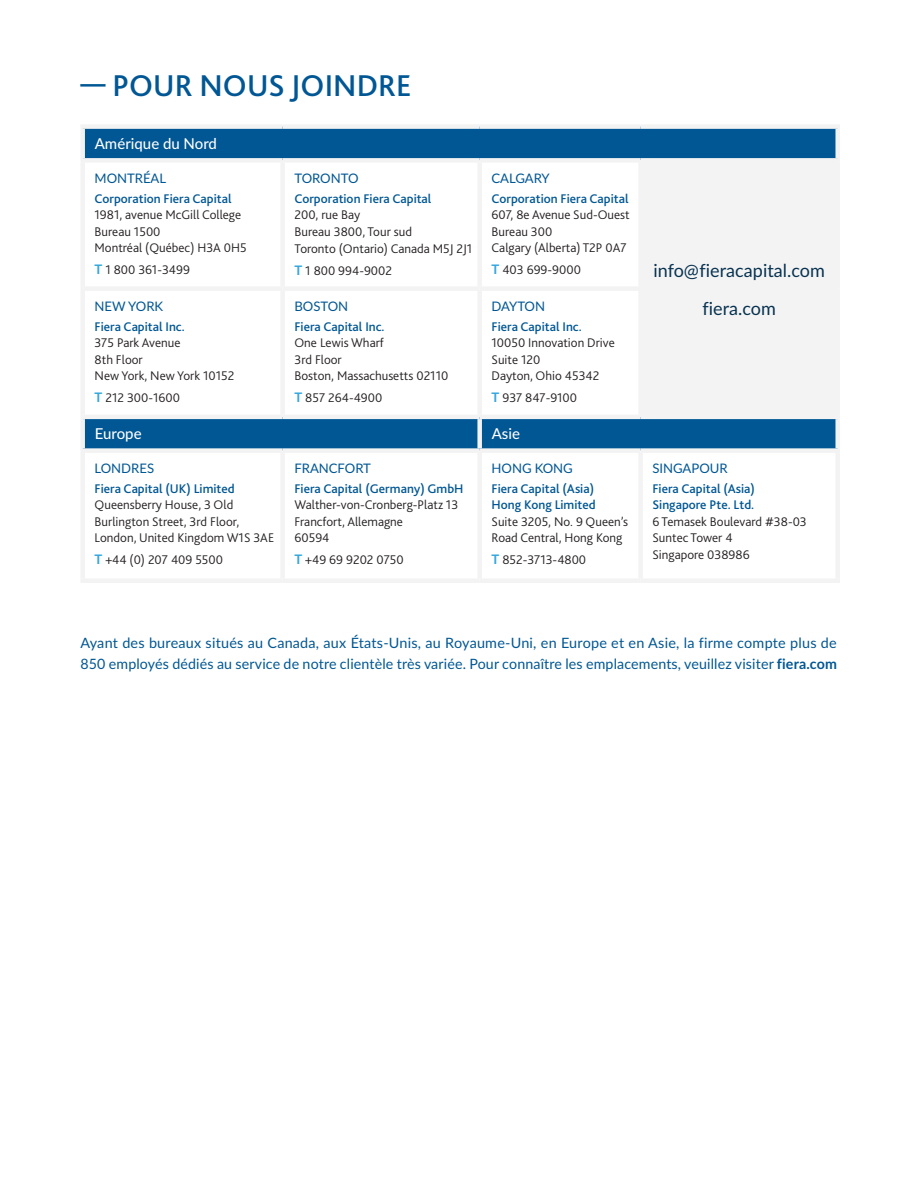
<style>
.page{position:relative;width:918px;height:1188px;background:#fff}
.page>*{position:absolute;margin:0;border:0;box-sizing:border-box;transform-origin:0 0}
.Fund{font:500 31.5px "Bliss 2";color:#005794}
.t1{font:18px "Lato";letter-spacing:.005em;color:#083250}
.t2{font:500 15px "Lato";letter-spacing:.005em;color:#fff}
.Body_-_Master{font:14.25px/21px "Lato";letter-spacing:.01em;color:#005794}
.IO_-_Contacts_-_Addr{font:300 13.2px/16.5px "Bliss 2";color:#231f20}
.IO_-_Contacts_-_City{font:13.2px "Lato";color:#005794}
.s1{font-weight:500;color:#005794}
.s2{font-family:"Lato";font-weight:700;color:#33a6de}
.s3{font-weight:700}
</style>
<div class="page">
<div style="left:85px;top:129px;width:750px;height:29px;background:#005794"></div>
<div style="left:85px;top:419px;width:750px;height:29px;background:#005794"></div>
<div style="left:641px;top:160px;width:197px;height:257px;background:#f3f3f3"></div>
<div style="left:80px;top:124px;width:203px;height:5px;background:#f3f3f3"></div>
<div style="left:80px;top:129px;width:5px;height:29px;background:#f3f3f3"></div>
<div style="left:283px;top:124px;width:197px;height:5px;background:#f3f3f3"></div>
<div style="left:480px;top:124px;width:161px;height:5px;background:#f3f3f3"></div>
<div style="left:641px;top:124px;width:199px;height:5px;background:#f3f3f3"></div>
<div style="left:835px;top:129px;width:5px;height:29px;background:#f3f3f3"></div>
<div style="left:80px;top:158px;width:203px;height:5px;background:#f3f3f3"></div>
<div style="left:80px;top:163px;width:5px;height:123px;background:#f3f3f3"></div>
<div style="left:283px;top:158px;width:197px;height:5px;background:#f3f3f3"></div>
<div style="left:280px;top:163px;width:5px;height:123px;background:#f3f3f3"></div>
<div style="left:480px;top:158px;width:161px;height:5px;background:#f3f3f3"></div>
<div style="left:477px;top:163px;width:5px;height:123px;background:#f3f3f3"></div>
<div style="left:641px;top:158px;width:199px;height:5px;background:#f3f3f3"></div>
<div style="left:638px;top:163px;width:5px;height:123px;background:#f3f3f3"></div>
<div style="left:835px;top:163px;width:5px;height:126px;background:#f3f3f3"></div>
<div style="left:80px;top:286px;width:203px;height:5px;background:#f3f3f3"></div>
<div style="left:80px;top:291px;width:5px;height:124px;background:#f3f3f3"></div>
<div style="left:283px;top:286px;width:197px;height:5px;background:#f3f3f3"></div>
<div style="left:280px;top:291px;width:5px;height:124px;background:#f3f3f3"></div>
<div style="left:480px;top:286px;width:163px;height:5px;background:#f3f3f3"></div>
<div style="left:477px;top:291px;width:5px;height:124px;background:#f3f3f3"></div>
<div style="left:638px;top:291px;width:5px;height:124px;background:#f3f3f3"></div>
<div style="left:835px;top:289px;width:5px;height:126px;background:#f3f3f3"></div>
<hr style="left:80px;top:415px;width:203px;height:4px;background:#f3f3f3">
<div style="left:80px;top:419px;width:5px;height:29px;background:#f3f3f3"></div>
<hr style="left:283px;top:415px;width:197px;height:4px;background:#f3f3f3">
<hr style="left:480px;top:415px;width:161px;height:4px;background:#f3f3f3">
<div style="left:477px;top:419px;width:5px;height:29px;background:#f3f3f3"></div>
<hr style="left:641px;top:415px;width:199px;height:4px;background:#f3f3f3">
<div style="left:835px;top:419px;width:5px;height:29px;background:#f3f3f3"></div>
<div style="left:80px;top:448px;width:203px;height:5px;background:#f3f3f3"></div>
<div style="left:80px;top:453px;width:5px;height:125px;background:#f3f3f3"></div>
<div style="left:283px;top:448px;width:197px;height:5px;background:#f3f3f3"></div>
<div style="left:280px;top:453px;width:5px;height:125px;background:#f3f3f3"></div>
<div style="left:480px;top:448px;width:161px;height:5px;background:#f3f3f3"></div>
<div style="left:477px;top:453px;width:5px;height:125px;background:#f3f3f3"></div>
<div style="left:641px;top:448px;width:199px;height:5px;background:#f3f3f3"></div>
<div style="left:638px;top:453px;width:5px;height:125px;background:#f3f3f3"></div>
<div style="left:835px;top:453px;width:5px;height:125px;background:#f3f3f3"></div>
<div style="left:80px;top:578px;width:203px;height:5px;background:#f3f3f3"></div>
<div style="left:283px;top:578px;width:197px;height:5px;background:#f3f3f3"></div>
<div style="left:480px;top:578px;width:161px;height:5px;background:#f3f3f3"></div>
<div style="left:641px;top:578px;width:199px;height:5px;background:#f3f3f3"></div>
<p class="Fund" style="left:80px;top:66px;width:333px">— POUR NOUS JOINDRE</p>
<p class="t2" style="left:95px;top:133px;width:124px">Amérique du Nord</p>
<p class="IO_-_Contacts_-_City" style="left:95px;top:169px;width:73px">MONTRÉAL</p>
<p class="IO_-_Contacts_-_Addr" style="left:95px;top:190px;width:154px"><span class="s1">Corporation Fiera Capital<br></span>1981, avenue McGill College<br>Bureau 1500<br>Montréal (Québec) H3A 0H5</p>
<p class="IO_-_Contacts_-_Addr" style="left:95px;top:261px;width:97px"><span class="s2">T</span> 1 800 361-3499</p>
<p class="IO_-_Contacts_-_City" style="left:294px;top:169px;width:66px">TORONTO</p>
<p class="IO_-_Contacts_-_Addr" style="left:294px;top:189px;width:179px"><span class="s1">Corporation Fiera Capital<br></span>200, rue Bay<br>Bureau 3800, Tour sud<br>Toronto (Ontario) Canada M5J 2J1</p>
<p class="IO_-_Contacts_-_Addr" style="left:294px;top:262px;width:99px"><span class="s2">T</span> 1 800 994-9002</p>
<p class="IO_-_Contacts_-_City" style="left:492px;top:169px;width:60px">CALGARY</p>
<p class="IO_-_Contacts_-_Addr" style="left:492px;top:190px;width:140px"><span class="s1">Corporation Fiera Capital<br></span>607, 8e Avenue Sud-Ouest<br>Bureau 300<br>Calgary (Alberta) T2P 0A7</p>
<p class="IO_-_Contacts_-_Addr" style="left:492px;top:261px;width:91px"><span class="s2">T</span> 403 699-9000</p>
<p class="t1" style="left:653px;top:258px;width:173px">info@fieracapital.com</p>
<p class="IO_-_Contacts_-_City" style="left:95px;top:297px;width:70px">NEW YORK</p>
<p class="t1" style="left:702px;top:295px;width:75px">fiera.com</p>
<p class="IO_-_Contacts_-_Addr" style="left:95px;top:318px;width:141px"><span class="s1">Fiera Capital Inc.<br></span>375 Park Avenue<br>8th Floor<br>New York, New York 10152</p>
<p class="IO_-_Contacts_-_Addr" style="left:95px;top:389px;width:87px"><span class="s2">T</span> 212 300-1600</p>
<p class="IO_-_Contacts_-_City" style="left:294px;top:297px;width:55px">BOSTON</p>
<p class="IO_-_Contacts_-_Addr" style="left:294px;top:318px;width:155px"><span class="s1">Fiera Capital Inc.<br></span>One Lewis Wharf<br>3rd Floor<br>Boston, Massachusetts 02110</p>
<p class="IO_-_Contacts_-_Addr" style="left:294px;top:389px;width:89px"><span class="s2">T</span> 857 264-4900</p>
<p class="IO_-_Contacts_-_City" style="left:492px;top:297px;width:55px">DAYTON</p>
<p class="IO_-_Contacts_-_Addr" style="left:492px;top:318px;width:125px"><span class="s1">Fiera Capital Inc.<br></span>10050 Innovation Drive<br>Suite 120<br>Dayton, Ohio 45342</p>
<p class="IO_-_Contacts_-_Addr" style="left:492px;top:389px;width:87px"><span class="s2">T</span> 937 847-9100</p>
<p class="t2" style="left:95px;top:423px;width:48px">Europe</p>
<p class="t2" style="left:492px;top:423px;width:30px">Asie</p>
<p class="IO_-_Contacts_-_City" style="left:95px;top:459px;width:61px">LONDRES</p>
<p class="IO_-_Contacts_-_Addr" style="left:95px;top:480px;width:181px"><span class="s1">Fiera Capital (UK) Limited<br></span>Queensberry House, 3 Old<br>Burlington Street, 3rd Floor,<br>London, United Kingdom W1S 3AE</p>
<p class="IO_-_Contacts_-_Addr" style="left:95px;top:551px;width:130px"><span class="s2">T</span> +44 (0) 207 409 5500</p>
<p class="IO_-_Contacts_-_City" style="left:294px;top:459px;width:78px">FRANCFORT</p>
<p class="IO_-_Contacts_-_Addr" style="left:294px;top:480px;width:171px"><span class="s1">Fiera Capital (Germany) GmbH<br></span>Walther-von-Cronberg-Platz 13<br>Francfort, Allemagne<br>60594</p>
<p class="IO_-_Contacts_-_Addr" style="left:294px;top:551px;width:111px"><span class="s2">T</span> +49 69 9202 0750</p>
<p class="IO_-_Contacts_-_City" style="left:492px;top:459px;width:83px">HONG KONG</p>
<p class="IO_-_Contacts_-_Addr" style="left:492px;top:480px;width:138px"><span class="s1">Fiera Capital (Asia)<br>Hong Kong Limited<br></span>Suite 3205, No. 9 Queen’s<br>Road Central, Hong Kong</p>
<p class="IO_-_Contacts_-_Addr" style="left:492px;top:551px;width:96px"><span class="s2">T</span> 852-3713-4800</p>
<p class="IO_-_Contacts_-_City" style="left:652px;top:459px;width:77px">SINGAPOUR</p>
<p class="IO_-_Contacts_-_Addr" style="left:652px;top:480px;width:156px"><span class="s1">Fiera Capital (Asia)<br>Singapore Pte. Ltd.<br></span>6 Temasek Boulevard #38-03<br>Suntec Tower 4<br>Singapore 038986</p>
<p class="Body_-_Master" style="left:80px;top:632px;width:758px">Ayant des bureaux situés au Canada, aux États-Unis, au Royaume-Uni, en Europe et en Asie, la firme compte plus de<br>850 employés dédiés au service de notre clientèle très variée. Pour connaître les emplacements, veuillez visiter <span class="s3">fiera.com</span></p>
</div>
